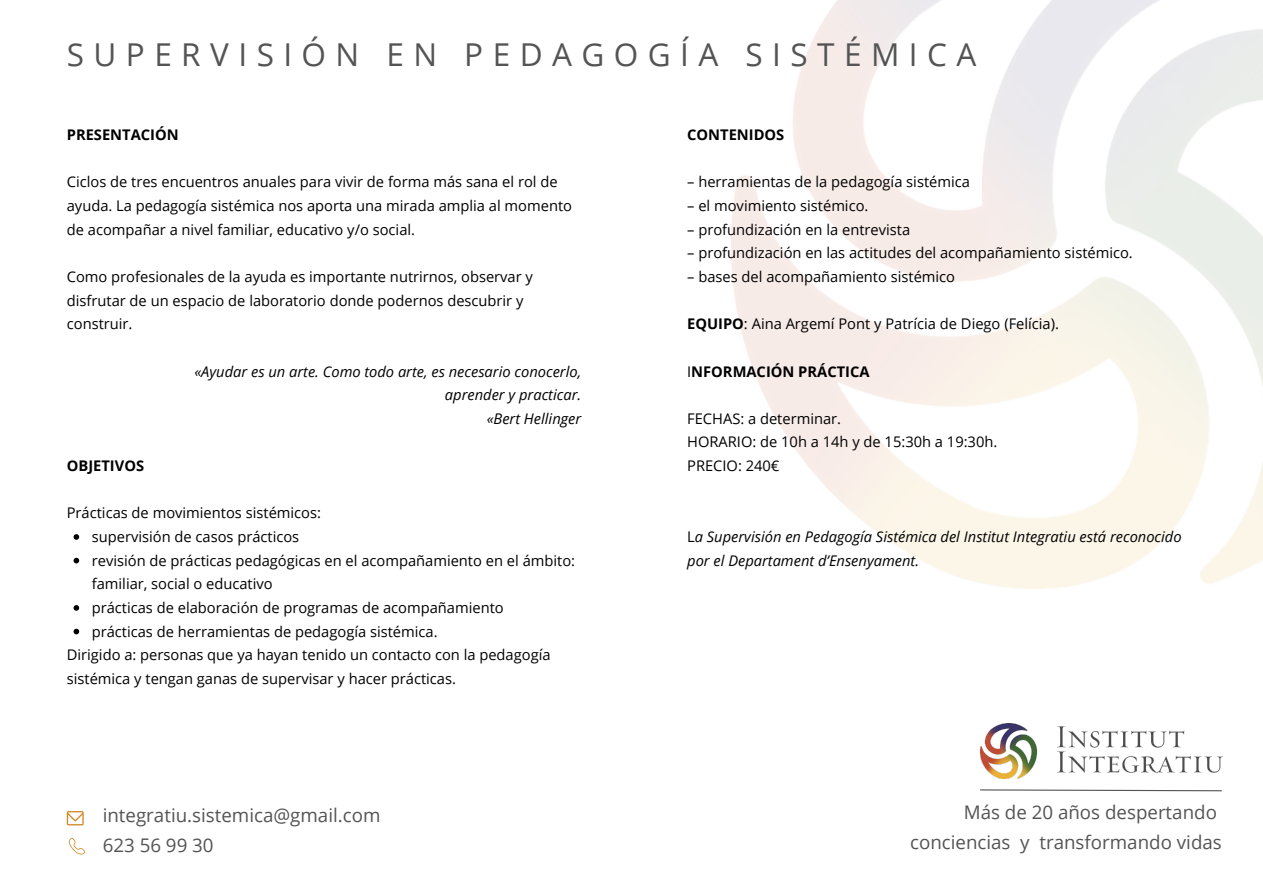
<style>
.page{position:relative;width:1263px;height:894px;background:#fff}
.page>*{position:absolute;margin:0;border:0;box-sizing:border-box;transform-origin:0 0}
.t1{font:31.5px "Open Sans";letter-spacing:.3em;color:#545454}
.t2{font:18.75px/29.7px "Open Sans";color:#545454;text-align:right}
.t3{font:14.7px/23.7px "Open Sans";color:#000}
.t4{font:italic 14.7px/23.7px "Open Sans";color:#000;text-align:right}
.t5{font:700 14.7px "Open Sans";color:#000}
.s1{font-weight:700}
.s2{font-weight:400}
.s3{font-style:normal}
</style>
<div class="page">
<img style="left:980px;top:723px;width:242px;height:55px">
<svg style="left:980px;top:789px;width:242px;height:2px"></svg>
<svg style="left:67px;top:811px;width:17px;height:14px"></svg>
<svg style="left:69px;top:837px;width:17px;height:16px"></svg>
<svg style="left:74px;top:534px;width:5px;height:5px"></svg>
<svg style="left:74px;top:557px;width:5px;height:6px"></svg>
<svg style="left:74px;top:605px;width:5px;height:5px"></svg>
<svg style="left:74px;top:628px;width:5px;height:6px"></svg>
<h1 class="t1" style="left:67px;top:33px;width:911px">SUPERVISIÓN EN PEDAGOGÍA SISTÉMICA</h1>
<p class="t5" style="left:67px;top:124px;width:113px">PRESENTACIÓN</p>
<p class="t3" style="left:67px;top:170px;width:507px">Ciclos de tres encuentros anuales para vivir de forma más sana el rol de ayuda. La pedagogía sistémica nos aporta una mirada amplia al momento de acompañar a nivel familiar, educativo y/o social.</p>
<p class="t3" style="left:67px;top:264px;width:468px">Como profesionales de la ayuda es importante nutrirnos, observar y disfrutar de un espacio de laboratorio donde podernos descubrir y construir.</p>
<p class="t4" style="left:194px;top:359px;width:388px">«Ayudar es un arte. Como todo arte, es necesario conocerlo, aprender y practicar.<br>«Bert Hellinger</p>
<p class="t5" style="left:67px;top:455px;width:79px">OBJETIVOS</p>
<p class="t3" style="left:67px;top:500px;width:256px">Prácticas de movimientos sistémicos:</p>
<p class="t3" style="left:92px;top:524px;width:209px">supervisión de casos prácticos</p>
<p class="t3" style="left:92px;top:548px;width:485px">revisión de prácticas pedagógicas en el acompañamiento en el ámbito:</p>
<p class="t3" style="left:92px;top:571px;width:182px">familiar, social o educativo</p>
<p class="t3" style="left:92px;top:595px;width:413px">prácticas de elaboración de programas de acompañamiento</p>
<p class="t3" style="left:92px;top:619px;width:347px">prácticas de herramientas de pedagogía sistémica.</p>
<p class="t3" style="left:67px;top:642px;width:485px">Dirigido a: personas que ya hayan tenido un contacto con la pedagogía</p>
<p class="t3" style="left:67px;top:666px;width:391px">sistémica y tengan ganas de supervisar y hacer prácticas.</p>
<p class="t2" style="left:103px;top:799px;width:279px;text-align:left">integratiu.sistemica@gmail.com<br>623 56 99 30</p>
<p class="t5" style="left:687px;top:124px;width:99px">CONTENIDOS</p>
<p class="t3" style="left:687px;top:170px;width:284px">– herramientas de la pedagogía sistémica</p>
<p class="t3" style="left:687px;top:193px;width:183px">– el movimiento sistémico.</p>
<p class="t3" style="left:687px;top:217px;width:224px">– profundización en la entrevista</p>
<p class="t3" style="left:687px;top:241px;width:447px">– profundización en las actitudes del acompañamiento sistémico.</p>
<p class="t3" style="left:687px;top:264px;width:269px">– bases del acompañamiento sistémico</p>
<p class="t3" style="left:687px;top:311px;width:373px"><span class="s1">EQUIPO</span>: Aina Argemí Pont y Patrícia de Diego (Felícia).</p>
<p class="t5" style="left:687px;top:361px;width:184px"><span class="s2">I</span>NFORMACIÓN PRÁCTICA</p>
<p class="t3" style="left:687px;top:406px;width:312px">FECHAS: a determinar.<br>HORARIO: de 10h a 14h y de 15:30h a 19:30h.<br>PRECIO: 240€</p>
<p class="t4" style="left:687px;top:524px;width:496px;text-align:left"><span class="s3">L</span>a Supervisión en Pedagogía Sistémica del Institut Integratiu está reconocido por el Departament d’Ensenyament.</p>
<p class="t2" style="left:910px;top:796px;width:313px">Más de 20 años despertando conciencias y transformando vidas</p>
</div>
